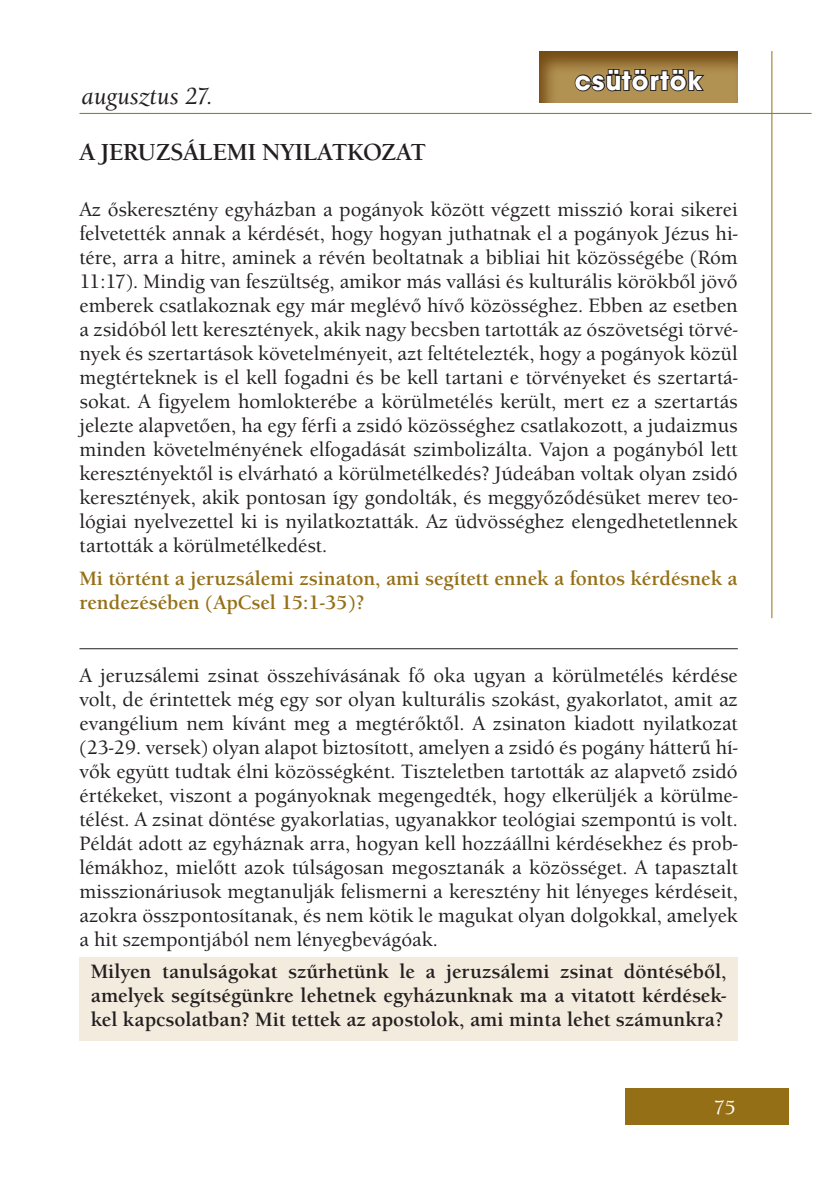
<style>
.page{position:relative;width:840px;height:1191px;background:#fff}
.page>*{position:absolute;margin:0;border:0;box-sizing:border-box;transform-origin:0 0}
.t1{font:700 28px "Avant Gar Got Itc TEE";letter-spacing:.04em;color:#fff}
.t2{font:700 24px "Berkeley Old Sty Itc TEE";color:#231f20}
.t3{font:italic 500 24px "Berkeley Old Sty Itc TEE";color:#231f20}
.t4{font:500 20px/24px "Berkeley Old Sty Itc TEE";color:#231f20;text-align:justify}
.t5{font:700 20px/24px "Berkeley Old Sty Itc TEE";color:#231f20;text-align:justify}
.t6{font:700 20px/24px "Berkeley Old Sty Itc TEE";color:#956f16}
.t7{font:500 20px "Berkeley Old Sty Itc TEE";color:#fff}
</style>
<div class="page">
<div style="left:624px;top:1089px;width:164px;height:36px;background:#956f16"></div>
<hr style="left:79px;top:113px;width:732px;height:1px;background:#956f16">
<hr style="left:771px;top:51px;width:1px;height:567px;background:#956f16">
<div style="left:79px;top:957px;width:658px;height:83px;background:#f2ebde"></div>
<svg style="left:539px;top:51px;width:199px;height:52px;background:#9b783b"></svg>
<svg style="left:573px;top:68px;width:133px;height:25px;background:#76613c"></svg>
<hr style="left:79px;top:648px;width:658px;height:1px;background:#231f20">
<p class="t3" style="left:81px;top:82px;width:133px">augusztus 27.</p>
<h1 class="t1" style="left:574px;top:63px;width:128px">csütörtök</h1>
<p class="t2" style="left:79px;top:138px;width:348px">A JERUZSÁLEMI NYILATKOZAT</p>
<p class="t4" style="left:79px;top:197px;width:659px">Az őskeresztény egyházban a pogányok között végzett misszió korai sikerei felvetették annak a kérdését, hogy hogyan juthatnak el a pogányok Jézus hi&shy;tére, arra a hitre, aminek a révén beoltatnak a bibliai hit közösségébe (Róm 11:17). Mindig van feszültség, amikor más vallási és kulturális körökből jövő emberek csatlakoznak egy már meglévő hívő közösséghez. Ebben az esetben a zsidóból lett keresztények, akik nagy becsben tartották az ószövetségi törvé&shy;nyek és szertartások követelményeit, azt feltételezték, hogy a pogányok közül megtérteknek is el kell fogadni és be kell tartani e törvényeket és szertartá&shy;sokat. A figyelem homlokterébe a körülmetélés került, mert ez a szertartás jelezte alapvetően, ha egy férfi a zsidó közösséghez csatlakozott, a judaizmus minden követelményének elfogadását szimbolizálta. Vajon a pogányból lett keresztényektől is elvárható a körülmetélkedés? Júdeában voltak olyan zsidó keresztények, akik pontosan így gondolták, és meggyőződésüket merev teo&shy;lógiai nyelvezettel ki is nyilatkoztatták. Az üdvösséghez elengedhetetlennek tartották a körülmetélkedést.</p>
<p class="t6" style="left:79px;top:566px;width:659px">Mi történt a jeruzsálemi zsinaton, ami segített ennek a fontos kérdésnek a rendezésében (ApCsel 15:1-35)?</p>
<p class="t4" style="left:79px;top:663px;width:659px">A jeruzsálemi zsinat összehívásának fő oka ugyan a körülmetélés kérdése volt, de érintettek még egy sor olyan kulturális szokást, gyakorlatot, amit az evangélium nem kívánt meg a megtérőktől. A zsinaton kiadott nyilatkozat (23-29. versek) olyan alapot biztosított, amelyen a zsidó és pogány hátterű hí&shy;vők együtt tudtak élni közösségként. Tiszteletben tartották az alapvető zsidó értékeket, viszont a pogányoknak megengedték, hogy elkerüljék a körülme&shy;télést. A zsinat döntése gyakorlatias, ugyanakkor teológiai szempontú is volt.<br>Példát adott az egyháznak arra, hogyan kell hozzáállni kérdésekhez és prob&shy;lémákhoz, mielőtt azok túlságosan megosztanák a közösséget. A tapasztalt misszionáriusok megtanulják felismerni a keresztény hit lényeges kérdéseit, azokra összpontosítanak, és nem kötik le magukat olyan dolgokkal, amelyek a hit szempontjából nem lényegbevágóak.</p>
<p class="t5" style="left:91px;top:960px;width:636px">Milyen tanulságokat szűrhetünk le a jeruzsálemi zsinat döntéséből, amelyek segítségünkre lehetnek egyházunknak ma a vitatott kérdések&shy;kel kapcsolatban? Mit tettek az apostolok, ami minta lehet számunkra?</p>
<p class="t7" style="left:713px;top:1096px;width:24px">75</p>
</div>
